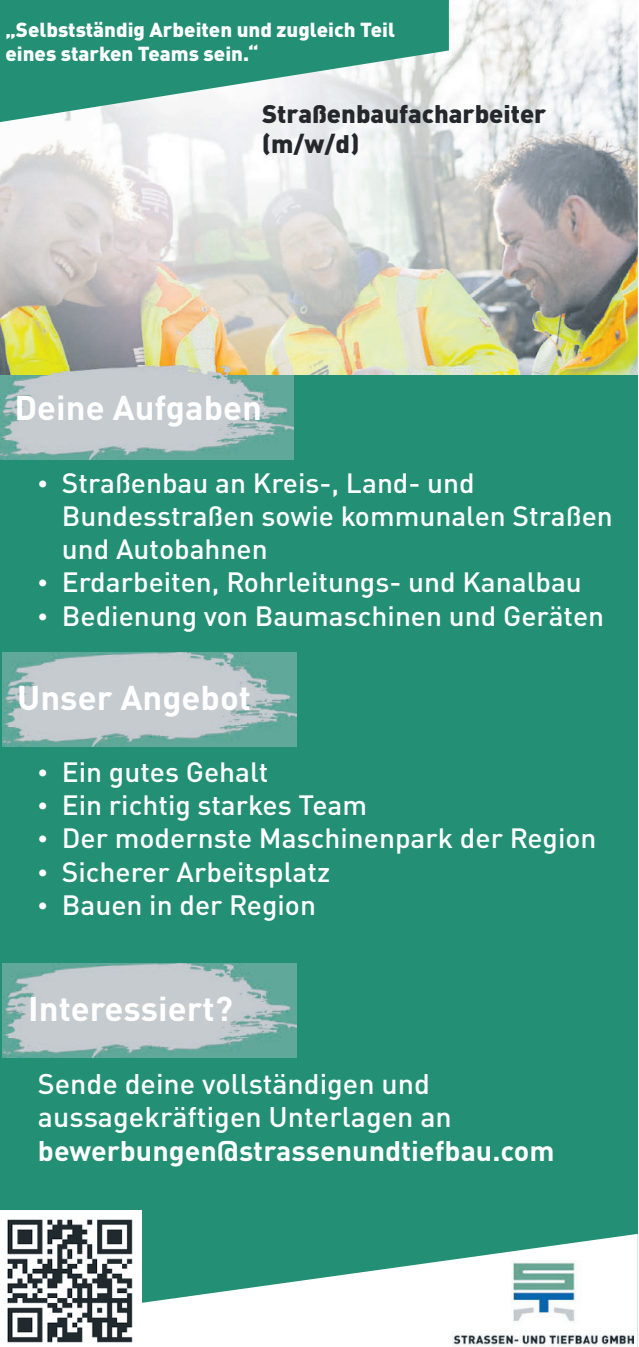
<style>
.page{position:relative;width:639px;height:1347px;background:#fff}
.page>*{position:absolute;margin:0;border:0;box-sizing:border-box;transform-origin:0 0}
.t1{font:700 34px "DINOT";color:#fff}
.t2{font:500 28px/33.8px "DINOT";color:#fff}
.t3{font:500 27.5px/33px "DINOT";color:#fff}
.t4{font:900 25px/30px "DINOT";color:#24272b}
.t5{font:900 20px/24px "DINOT";color:#fff}
.s1{font-family:"Times New Roman";font-weight:400}
.s2{font-weight:700}
</style>
<div class="page">
<img style="left:0;top:0;width:638px;height:376px">
<svg style="left:0;top:0;width:449px;height:122px;fill:#238f74"></svg>
<div style="left:0;top:376px;width:638px;height:970px;background:#238f74"></div>
<svg style="left:141px;top:1233px;width:497px;height:113px;fill:#fff"></svg>
<img style="left:452px;top:1260px;width:181px;height:86px">
<img style="left:0;top:365px;width:293px;height:94px">
<img style="left:3px;top:653px;width:293px;height:93px">
<img style="left:3px;top:963px;width:293px;height:94px">
<img style="left:0;top:1210px;width:141px;height:136px">
<p class="t5" style="left:5px;top:15px;width:391px">„Selbstständig Arbeiten und zugleich Teil eines starken Teams sein.“</p>
<p class="t4" style="left:262px;top:97px;width:286px">Straßenbaufacharbeiter (m/w/d)</p>
<p class="t1" style="left:14px;top:381px;width:249px">Deine Aufgaben</p>
<p class="t3" style="left:62px;top:464px;width:553px;text-indent:-24px"><span class="s1">•</span> Straßenbau an Kreis-, Land- und<br>Bundesstraßen sowie kommunalen Straßen und Autobahnen</p>
<p class="t3" style="left:38px;top:563px;width:545px"><span class="s1">•</span> Erdarbeiten, Rohrleitungs- und Kanalbau</p>
<p class="t3" style="left:38px;top:596px;width:568px"><span class="s1">•</span> Bedienung von Baumaschinen und Geräten</p>
<p class="t1" style="left:17px;top:670px;width:235px">Unser Angebot</p>
<p class="t3" style="left:38px;top:753px;width:232px"><span class="s1">•</span> Ein gutes Gehalt</p>
<p class="t3" style="left:38px;top:786px;width:331px"><span class="s1">•</span> Ein richtig starkes Team</p>
<p class="t3" style="left:38px;top:819px;width:560px"><span class="s1">•</span> Der modernste Maschinenpark der Region</p>
<p class="t3" style="left:38px;top:852px;width:294px"><span class="s1">•</span> Sicherer Arbeitsplatz</p>
<p class="t3" style="left:38px;top:885px;width:280px"><span class="s1">•</span> Bauen in der Region</p>
<p class="t1" style="left:28px;top:982px;width:206px">Interessiert?</p>
<p class="t2" style="left:38px;top:1064px;width:518px">Sende deine vollständigen und aussagekräftigen Unterlagen an <span class="s2">bewerbungen@strassenundtiefbau.com</span></p>
</div>
